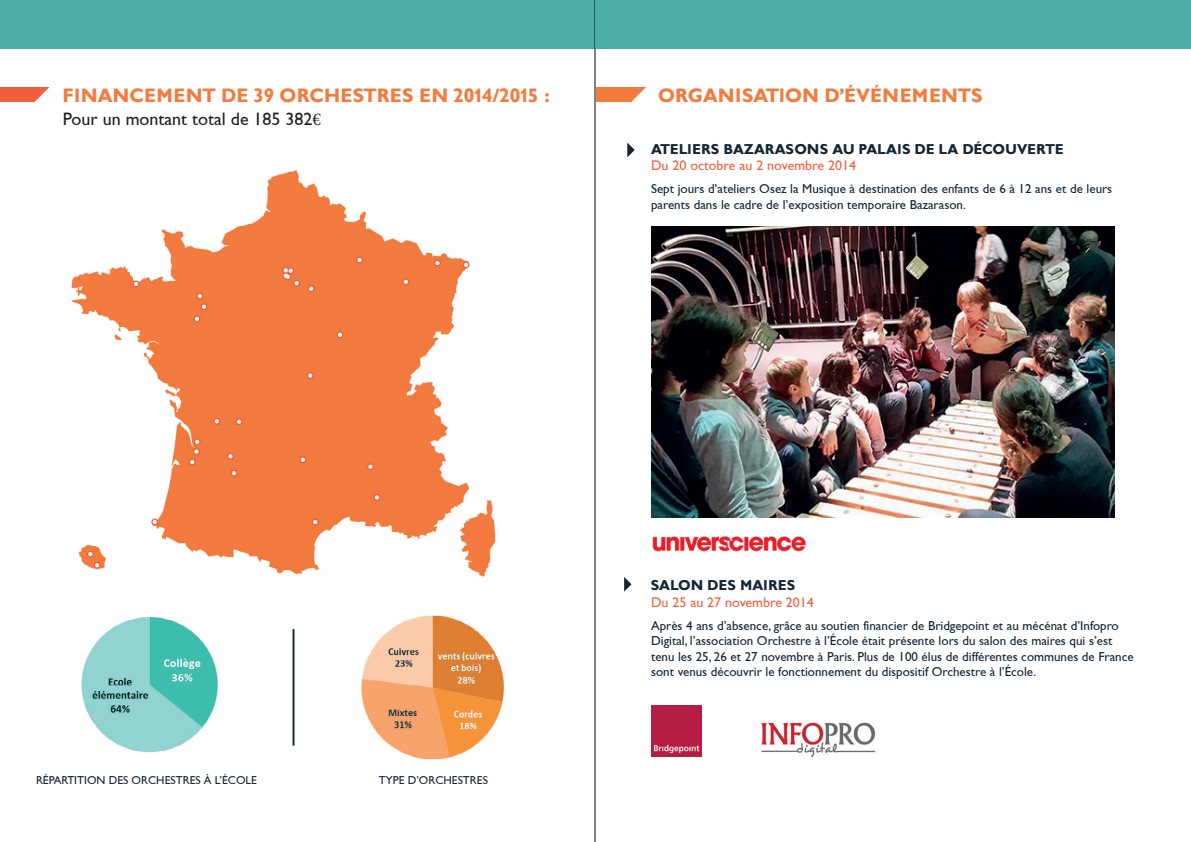
<style>
.page{position:relative;width:1191px;height:842px;background:#fff}
.page>*{position:absolute;margin:0;border:0;box-sizing:border-box;transform-origin:0 0}
.t1{font:700 19px "Gill Sans BQ";letter-spacing:.02em;color:#f47b3e}
.t2{font:18px "Gill Sans";color:#231f20}
.t3{font:700 14px "Gill Sans BQ";letter-spacing:.01em;color:#142534}
.t4{font:14px "Gill Sans";color:#f15f3d}
.t5{font:13px/15.6px "Gill Sans";color:#142534}
.t6{font:11.5px "Gill Sans";color:#142534}
.s1{font-family:"Minion Pro"}
</style>
<div class="page">
<div style="left:0;top:0;width:595px;height:48px;background:#4baca7"></div>
<img style="left:71px;top:170px;width:425px;height:407px">
<img style="left:81px;top:616px;width:137px;height:137px">
<img style="left:361px;top:615px;width:144px;height:145px">
<hr style="left:292px;top:629px;width:2px;height:117px;background:#142534">
<div style="left:0;top:87px;width:49px;height:15px;background:#f15f3d"></div>
<svg style="left:34px;top:87px;width:16px;height:15px"></svg>
<hr style="left:594px;top:0;width:1px;height:842px;background:#020610">
<div style="left:595px;top:0;width:596px;height:48px;background:#4baca7"></div>
<img style="left:651px;top:227px;width:463px;height:290px">
<img style="left:652px;top:536px;width:154px;height:16px">
<img style="left:651px;top:706px;width:50px;height:50px">
<img style="left:761px;top:722px;width:115px;height:34px">
<svg style="left:627px;top:143px;width:7px;height:14px"></svg>
<svg style="left:624px;top:577px;width:7px;height:15px"></svg>
<div style="left:596px;top:87px;width:50px;height:15px;background:#f47b3e"></div>
<svg style="left:631px;top:87px;width:15px;height:15px"></svg>
<h1 class="t1" style="left:63px;top:84px;width:488px">FINANCEMENT DE 39 ORCHESTRES EN 2014/2015 :</h1>
<h2 class="t2" style="left:63px;top:109px;width:260px">Pour un montant total de 185 382<span class="s1">€</span></h2>
<h1 class="t1" style="left:658px;top:84px;width:326px">ORGANISATION D’ÉVÉNEMENTS</h1>
<p class="t3" style="left:651px;top:141px;width:414px">ATELIERS BAZARASONS AU PALAIS DE LA DÉCOUVERTE</p>
<p class="t4" style="left:651px;top:158px;width:206px">Du 20 octobre au 2 novembre 2014</p>
<p class="t5" style="left:651px;top:181px;width:463px">Sept jours d’ateliers Osez la Musique à destination des enfants de 6 à 12 ans et de leurs parents dans le cadre de l’exposition temporaire Bazarason.</p>
<p class="t6" style="left:36px;top:774px;width:222px">RÉPARTITION DES ORCHESTRES À L’ÉCOLE</p>
<p class="t6" style="left:379px;top:774px;width:111px">TYPE D’ORCHESTRES</p>
<p class="t3" style="left:651px;top:577px;width:146px">SALON DES MAIRES</p>
<p class="t4" style="left:651px;top:594px;width:164px">Du 25 au 27 novembre 2014</p>
<p class="t5" style="left:651px;top:617px;width:484px">Après 4 ans d’absence, grâce au soutien financier de Bridgepoint et au mécénat d’Infopro Digital, l’association Orchestre à l’École était présente lors du salon des maires qui s’est tenu les 25, 26 et 27 novembre à Paris. Plus de 100 élus de différentes communes de France sont venus découvrir le fonctionnement du dispositif Orchestre à l’École.</p>
</div>
